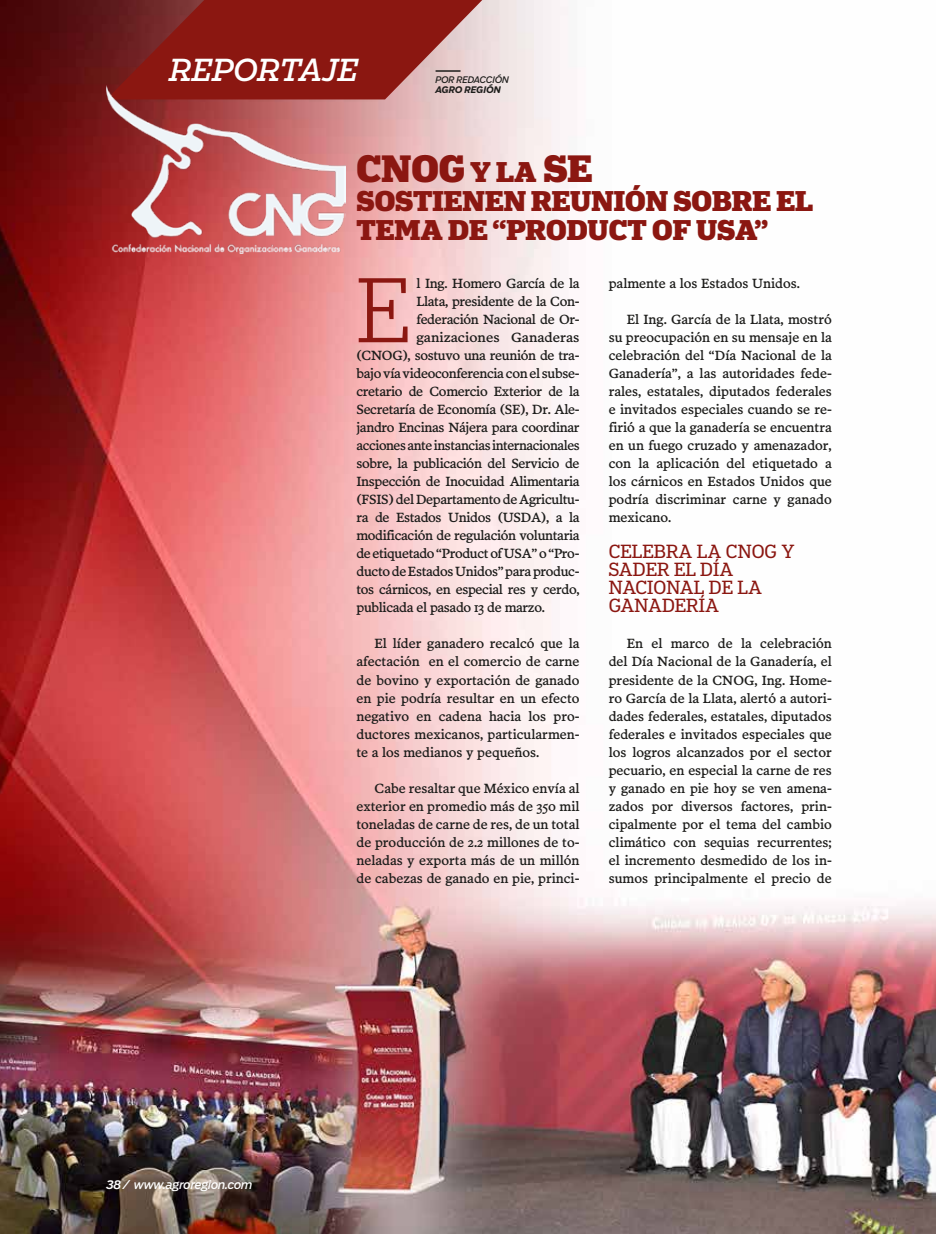
<style>
.page{position:relative;width:936px;height:1234px;background:#fff}
.page>*{position:absolute;margin:0;border:0;box-sizing:border-box;transform-origin:0 0}
.t1{font:300 86.7px "Popular";color:#8b1711}
.t2{font:900 36px "Popular";color:#8b1711}
.t3{font:italic 30px "Salvo Serif";color:#fff}
.t4{font:900 27px/29.2px "Popular";color:#8b1711}
.t5{font:18px/18px "Popular";color:#8b1711}
.t6{font:13.5px/18px "Poynter Text Roman Four";letter-spacing:-.025em;color:#1d1d1b;text-align:justify}
.t7{font:13.5px "Poynter Text Roman Four";color:#1d1d1b}
.t8{font:13.5px "Poynter Text Roman Four";color:#1d1d1b;scale:1.05 1}
.t9{font:italic 12px "Salvo Sans";letter-spacing:-.025em;color:#fff}
.t10{font:italic 9px "Salvo Sans";letter-spacing:-.01em;color:#1d1d1b}
.t11{font:italic 700 9px "Salvo Sans";color:#1d1d1b}
.s1{font-size:27px}
.s2{font-weight:500}
</style>
<div class="page">
<img style="left:0;top:0;width:935px;height:1233px">
<svg style="left:106px;top:0;width:376px;height:99px"></svg>
<hr style="left:435px;top:70px;width:25px;height:2px;background:#1d1d1b">
<img style="left:106px;top:85px;width:239px;height:168px">
<h3 class="t3" style="left:170px;top:49px;width:190px">REPORTAJE</h3>
<p class="t10" style="left:435px;top:73px;width:75px">POR REDACCIÓN</p>
<p class="t11" style="left:435px;top:84px;width:67px">AGRO REGIÓN</p>
<h2 class="t2" style="left:356px;top:145px;width:237px">CNOG <span class="s1">Y LA</span> SE</h2>
<h3 class="t4" style="left:356px;top:186px;width:458px">SOSTIENEN REUNIÓN SOBRE EL<br>TEMA DE “PRODUCT OF USA”</h3>
<h1 class="t1" style="left:356px;top:255px;width:55px">E</h1>
<p class="t6" style="left:416px;top:274px;width:165px">l Ing. Homero García de la</p>
<p class="t6" style="left:416px;top:292px;width:165px">Llata, presidente de la Con-</p>
<p class="t6" style="left:416px;top:310px;width:165px">federación Nacional de Or-</p>
<p class="t8" style="left:416px;top:329px;width:157px">ganizaciones Ganaderas</p>
<p class="t6" style="left:356px;top:346px;width:224px">(CNOG), sostuvo una reunión de tra-</p>
<p class="t6" style="left:356px;top:364px;width:224px">bajo vía videoconferencia con el subse-</p>
<p class="t6" style="left:356px;top:382px;width:224px">cretario de Comercio Exterior de la</p>
<p class="t6" style="left:356px;top:400px;width:224px">Secretaría de Economía (SE), Dr. Ale-</p>
<p class="t6" style="left:356px;top:418px;width:224px">jandro Encinas Nájera para coordinar</p>
<p class="t6" style="left:356px;top:436px;width:225px">acciones ante instancias internacionales</p>
<p class="t6" style="left:356px;top:454px;width:224px">sobre, la publicación del Servicio de</p>
<p class="t6" style="left:356px;top:472px;width:224px">Inspección de Inocuidad Alimentaria</p>
<p class="t6" style="left:356px;top:490px;width:224px">(FSIS) del Departamento de Agricultu-</p>
<p class="t6" style="left:356px;top:508px;width:224px">ra de Estados Unidos (USDA), a la</p>
<p class="t6" style="left:356px;top:526px;width:224px">modificación de regulación voluntaria</p>
<p class="t6" style="left:356px;top:544px;width:224px">de etiquetado “Product of USA” o “Pro-</p>
<p class="t6" style="left:356px;top:562px;width:224px">ducto de Estados Unidos” para produc-</p>
<p class="t6" style="left:356px;top:580px;width:224px">tos cárnicos, en especial res y cerdo,</p>
<p class="t6" style="left:356px;top:598px;width:190px">publicada el pasado 13 de marzo.</p>
<p class="t6" style="left:356px;top:634px;width:224px;text-indent:18px">El líder ganadero recalcó que la afectación en el comercio de carne de bovino y exportación de ganado en pie podría resultar en un efecto negativo en cadena hacia los pro&shy;ductores mexicanos, particularmen&shy;te a los medianos y pequeños.</p>
<p class="t6" style="left:356px;top:778px;width:224px;text-indent:18px">Cabe resaltar que México envía al exterior en promedio más de 350 mil toneladas de carne de res, de un total de producción de 2.2 millones de to&shy;neladas y exporta más de un millón de cabezas de ganado en pie, princi-</p>
<p class="t7" style="left:608px;top:275px;width:193px">palmente a los Estados Unidos.</p>
<p class="t6" style="left:608px;top:310px;width:224px;text-indent:18px">El Ing. García de la Llata, mostró su preocupación en su mensaje en la celebración del “Día Nacional de la Ganadería”, a las autoridades fede&shy;rales, estatales, diputados federales e invitados especiales cuando se re&shy;firió a que la ganadería se encuentra en un fuego cruzado y amenazador, con la aplicación del etiquetado a los cárnicos en Estados Unidos que podría discriminar carne y ganado mexicano.</p>
<h3 class="t5" style="left:608px;top:542px;width:187px">CELEBRA LA CNOG Y<br>SADER EL DÍA<br>NACIONAL DE LA<br>GANADERÍA</h3>
<p class="t6" style="left:608px;top:634px;width:224px;text-indent:18px">En el marco de la celebración del Día Nacional de la Ganadería, el presidente de la CNOG, Ing. Home&shy;ro García de la Llata, alertó a autori&shy;dades federales, estatales, diputados federales e invitados especiales que los logros alcanzados por el sector pecuario, en especial la carne de res y ganado en pie hoy se ven amena&shy;zados por diversos factores, prin&shy;cipalmente por el tema del cambio climático con sequias recurrentes; el incremento desmedido de los in&shy;sumos principalmente el precio de</p>
<p class="t9" style="left:106px;top:1176px;width:148px"><span class="s2">38</span> / www.agroregion.com</p>
</div>
